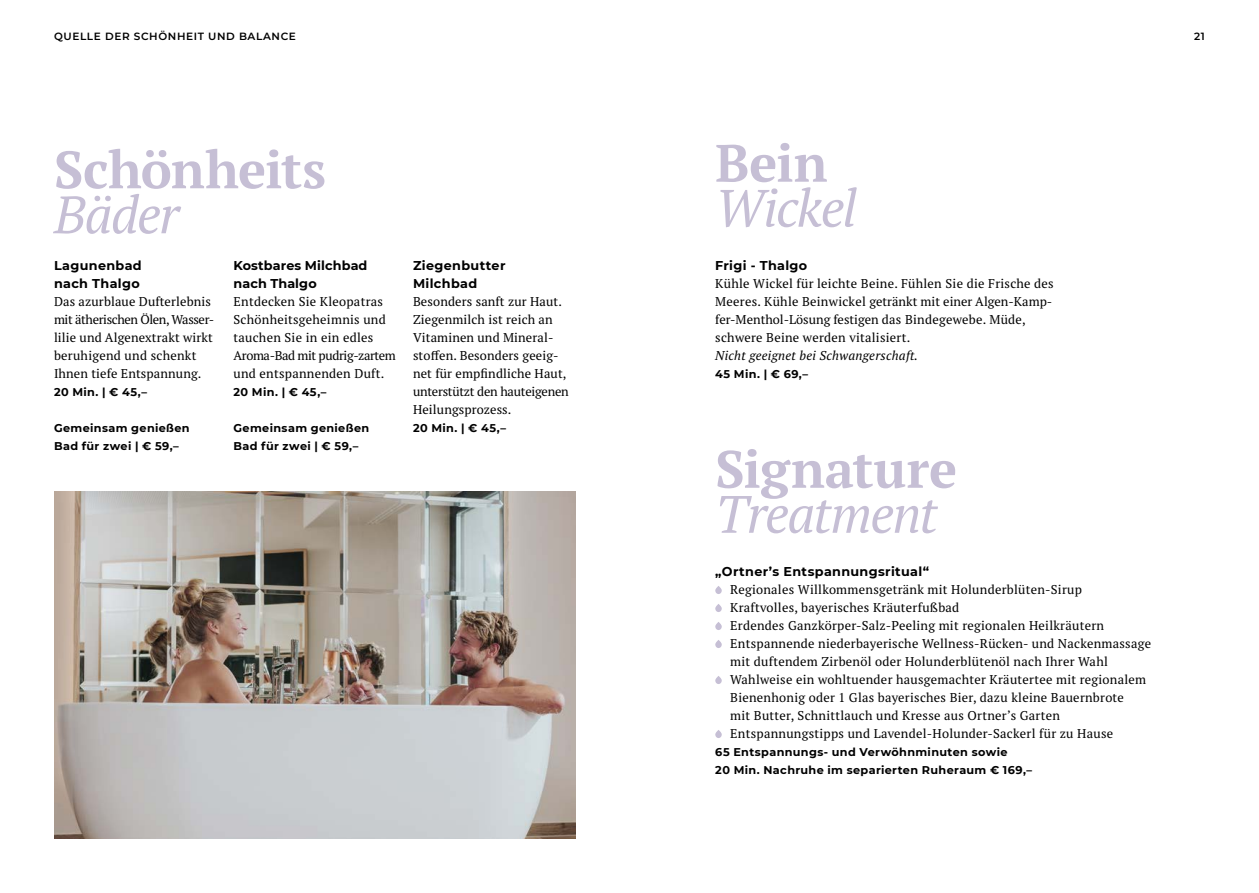
<style>
.page{position:relative;width:1259px;height:893px;background:#fff}
.page>*{position:absolute;margin:0;border:0;box-sizing:border-box;transform-origin:0 0}
.t1{font:700 52.5px "PT Serif Pro";letter-spacing:-.005em;color:#c6bfd5}
.t2{font:italic 52.5px "PT Serif Pro";letter-spacing:-.035em;color:#c6bfd5}
.t3{font:12.75px/18px "PT Serif Pro";letter-spacing:.02em;color:#000}
.t4{font:700 12.75px/18px "Montserrat";letter-spacing:.025em;color:#000}
.t5{font:italic 12.75px "PT Serif Pro";letter-spacing:.02em;color:#000}
.t6{font:700 11.25px/18px "Montserrat";letter-spacing:.03em;color:#000}
.t7{font:600 10.5px "Montserrat";letter-spacing:.06em;color:#000}
</style>
<div class="page">
<div style="left:715px;top:586px;width:7px;height:8px;background:#c6bfd5;border-radius:50%"></div>
<div style="left:715px;top:604px;width:7px;height:8px;background:#c6bfd5;border-radius:50%"></div>
<div style="left:715px;top:622px;width:7px;height:8px;background:#c6bfd5;border-radius:50%"></div>
<div style="left:715px;top:640px;width:7px;height:8px;background:#c6bfd5;border-radius:50%"></div>
<div style="left:715px;top:676px;width:7px;height:8px;background:#c6bfd5;border-radius:50%"></div>
<div style="left:715px;top:730px;width:7px;height:8px;background:#c6bfd5;border-radius:50%"></div>
<img style="left:54px;top:492px;width:521px;height:347px">
<p class="t7" style="left:54px;top:29px;width:243px">QUELLE DER SCHÖNHEIT UND BALANCE</p>
<p class="t7" style="left:1194px;top:29px;width:12px">21</p>
<h1 class="t1" style="left:54px;top:135px;width:273px">Schönheits</h1>
<h1 class="t2" style="left:54px;top:180px;width:127px">Bäder</h1>
<p class="t4" style="left:54px;top:256px;width:89px">Lagunenbad nach Thalgo</p>
<p class="t3" style="left:54px;top:292px;width:162px">Das azurblaue Dufterlebnis mit ätherischen Ölen, Wasser&shy;lilie und Algenextrakt wirkt beruhigend und schenkt<br>Ihnen tiefe Entspannung.</p>
<p class="t6" style="left:54px;top:382px;width:95px">20 Min. | € 45,–</p>
<p class="t6" style="left:54px;top:418px;width:137px">Gemeinsam genießen<br>Bad für zwei | € 59,–</p>
<p class="t4" style="left:233px;top:256px;width:135px">Kostbares Milchbad nach Thalgo</p>
<p class="t3" style="left:233px;top:292px;width:164px">Entdecken Sie Kleopatras<br>Schönheitsgeheimnis und tauchen Sie in ein edles<br>Aroma-Bad mit pudrig-zartem und entspannenden Duft.</p>
<p class="t6" style="left:233px;top:382px;width:95px">20 Min. | € 45,–</p>
<p class="t6" style="left:233px;top:418px;width:137px">Gemeinsam genießen<br>Bad für zwei | € 59,–</p>
<p class="t4" style="left:413px;top:256px;width:94px">Ziegenbutter<br>Milchbad</p>
<p class="t3" style="left:413px;top:292px;width:157px">Besonders sanft zur Haut.<br>Ziegenmilch ist reich an<br>Vitaminen und Mineral&shy;stoffen. Besonders geeig&shy;net für empfindliche Haut, unterstützt den hauteigenen<br>Heilungsprozess.</p>
<p class="t6" style="left:413px;top:418px;width:95px">20 Min. | € 45,–</p>
<h1 class="t1" style="left:715px;top:128px;width:114px">Bein</h1>
<h1 class="t2" style="left:715px;top:173px;width:143px">Wickel</h1>
<p class="t4" style="left:715px;top:256px;width:93px">Frigi - Thalgo</p>
<p class="t3" style="left:715px;top:274px;width:340px">Kühle Wickel für leichte Beine. Fühlen Sie die Frische des Meeres. Kühle Beinwickel getränkt mit einer Algen-Kamp&shy;fer-Menthol-Lösung festigen das Bindegewebe. Müde, schwere Beine werden vitalisiert.</p>
<p class="t5" style="left:715px;top:347px;width:204px">Nicht geeignet bei Schwangerschaft.</p>
<p class="t6" style="left:715px;top:364px;width:94px">45 Min. | € 69,–</p>
<h1 class="t1" style="left:715px;top:434px;width:243px">Signature</h1>
<h1 class="t2" style="left:715px;top:479px;width:223px">Treatment</h1>
<p class="t4" style="left:715px;top:562px;width:215px">„Ortner’s Entspannungsritual“</p>
<p class="t3" style="left:730px;top:580px;width:422px">Regionales Willkommensgetränk mit Holunderblüten-Sirup Kraftvolles, bayerisches Kräuterfußbad<br>Erdendes Ganzkörper-Salz-Peeling mit regionalen Heilkräutern Entspannende niederbayerische Wellness-Rücken- und Nackenmassage mit duftendem Zirbenöl oder Holunderblütenöl nach Ihrer Wahl Wahlweise ein wohltuender hausgemachter Kräutertee mit regionalem Bienenhonig oder 1 Glas bayerisches Bier, dazu kleine Bauernbrote<br>mit Butter, Schnittlauch und Kresse aus Ortner’s Garten Entspannungstipps und Lavendel-Holunder-Sackerl für zu Hause</p>
<p class="t6" style="left:715px;top:742px;width:318px">65 Entspannungs- und Verwöhnminuten sowie<br>20 Min. Nachruhe im separierten Ruheraum € 169,–</p>
</div>
